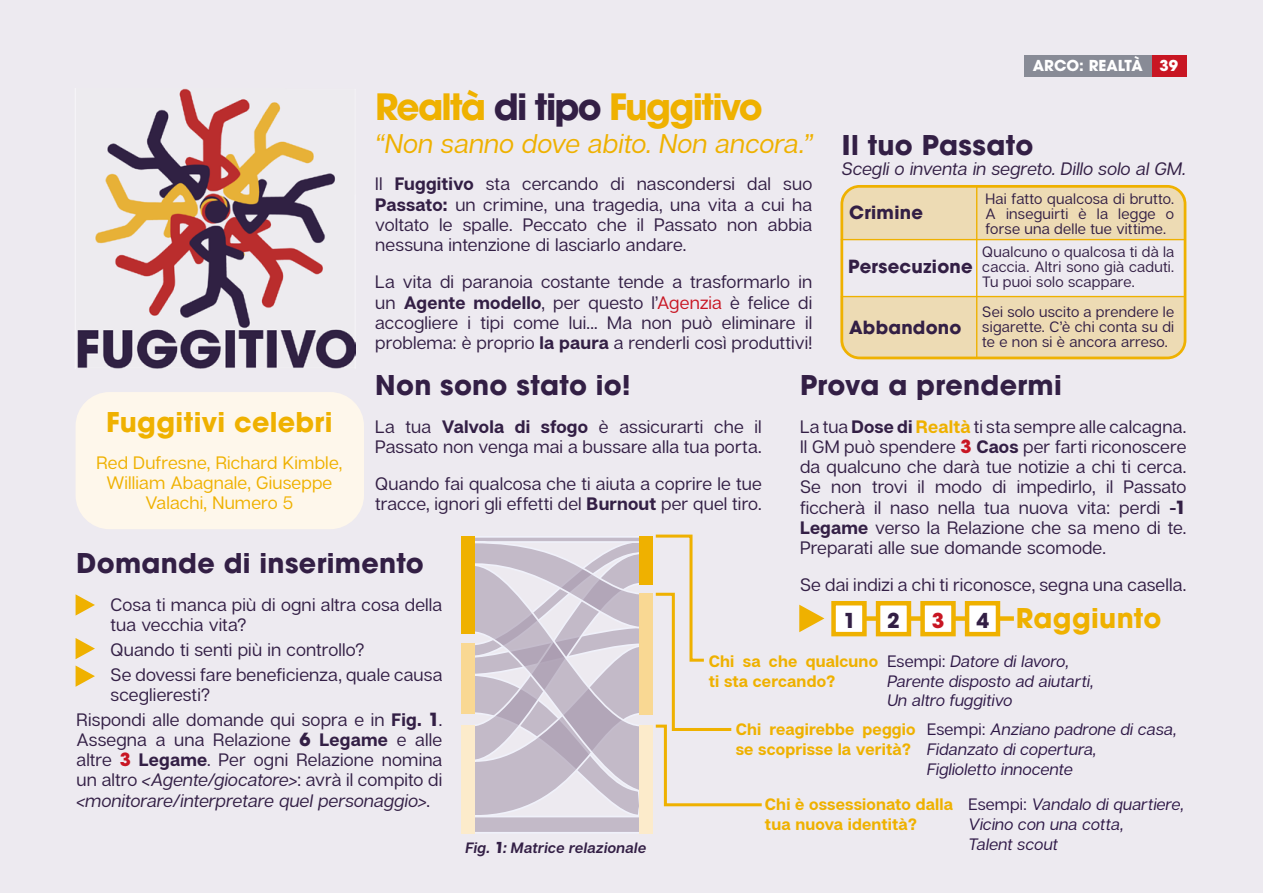
<style>
.page{position:relative;width:1263px;height:893px;background:#edeaf0}
.page>*{position:absolute;margin:0;border:0;box-sizing:border-box;transform-origin:0 0}
.Sub-Subheading{font:700 36px "ITC Avant Garde Pro";letter-spacing:-.05em;color:#efb100}
.Main_Body{font:700 27px "ITC Avant Garde Pro";letter-spacing:.01em;color:#331f45}
.Main_Body-2{font:italic 27px "Articulat CF";letter-spacing:.005em;color:#efb100}
.Box{font:700 27px "ITC Avant Garde Pro";letter-spacing:.015em;color:#efb100}
.Main_Body-3{font:700 27px "ITC Avant Garde Pro";letter-spacing:.01em;color:#efb100}
.Main_Body-4{font:700 20.4px "ITC Avant Garde Pro";color:#331f45}
.Main_Body-5{font:700 20.4px "ITC Avant Garde Pro";color:#c81623}
.Main_Body-6{font:18px/20.2px "Articulat CF";letter-spacing:.01em;color:#331f45;text-align:justify}
.Box-2{font:18px/20.2px "Articulat CF";letter-spacing:.01em;color:#efb100;text-align:center}
.Main_Body-7{font:italic 18px "Articulat CF";letter-spacing:.01em;color:#331f45}
.Main_Body-8{font:700 18px "ITC Avant Garde Pro";letter-spacing:.015em;color:#331f45}
.t1{font:italic 16.5px/19.8px "Articulat CF";letter-spacing:.01em;color:#2e1846}
.t2{font:700 16.5px/19.8px "Articulat CF";letter-spacing:.01em;color:#efb100}
.Main_Body-9{font:15px/15px "Articulat CF";letter-spacing:.015em;color:#331f45;text-align:justify}
.Main_Body-10{font:italic 600 15px "Articulat CF";letter-spacing:.015em;color:#331f45}
.t3{font:700 15px "ITC Avant Garde Pro";color:#fff}
.s1{color:#331f45}
.s2{font-weight:700}
.s3{color:#c81623}
.s4{font-weight:700;color:#efb100}
.s5{font-family:"ITC Avant Garde Pro";font-weight:700;color:#c81623}
.s6{font-family:"ITC Avant Garde Pro";font-weight:700}
.s7{font-style:italic}
.s8{font-style:normal}
.s9{font-family:"ITC Avant Garde Pro";font-weight:700;font-style:normal}
</style>
<div class="page">
<div style="left:1151px;top:55px;width:35px;height:22px;background:#c81623"></div>
<div style="left:1024px;top:55px;width:127px;height:22px;background:#888b96"></div>
<img style="left:75px;top:88px;width:280px;height:281px">
<div style="left:844px;top:186px;width:342px;height:53px;background:#eddbb4"></div>
<div style="left:840px;top:297px;width:345px;height:62px;background:#eddbb4"></div>
<hr style="left:841px;top:239px;width:344px;height:1px;background:#efb100">
<hr style="left:841px;top:296px;width:344px;height:1px;background:#efb100">
<div style="left:840px;top:185px;width:346px;height:174px;border:3px solid #efb100;border-radius:18px"></div>
<hr style="left:976px;top:187px;width:1px;height:171px;background:#efb100">
<div style="left:76px;top:392px;width:288px;height:137px;background:#fef7eb;border-radius:34px"></div>
<svg style="left:799px;top:605px;width:25px;height:27px"></svg>
<div style="left:831px;top:601px;width:36px;height:35px;background:#fff;border:4px solid #efb100"></div>
<div style="left:865px;top:616px;width:149px;height:5px;background:#efb100"></div>
<div style="left:920px;top:601px;width:36px;height:35px;background:#fff;border:4px solid #efb100"></div>
<div style="left:876px;top:601px;width:35px;height:35px;background:#fff;border:4px solid #efb100"></div>
<div style="left:965px;top:601px;width:35px;height:35px;background:#fff;border:4px solid #efb100"></div>
<svg style="left:76px;top:594px;width:19px;height:22px"></svg>
<svg style="left:76px;top:638px;width:19px;height:21px"></svg>
<svg style="left:76px;top:665px;width:19px;height:22px"></svg>
<svg style="left:464px;top:584px;width:182px;height:250px"></svg>
<svg style="left:465px;top:536px;width:180px;height:257px"></svg>
<div style="left:460px;top:536px;width:14px;height:97px;background:#efb100"></div>
<div style="left:460px;top:644px;width:14px;height:70px;background:#f9d893"></div>
<div style="left:460px;top:725px;width:14px;height:109px;background:#fcebcb"></div>
<div style="left:639px;top:536px;width:14px;height:48px;background:#efb100"></div>
<div style="left:639px;top:593px;width:14px;height:121px;background:#f9d893"></div>
<div style="left:639px;top:725px;width:14px;height:109px;background:#fcebcb"></div>
<svg style="left:655px;top:534px;width:107px;height:273px"></svg>
<p class="Sub-Subheading" style="left:375px;top:83px;width:389px">Realtà <span class="s1">di tipo</span> Fuggitivo</p>
<p class="Main_Body-2" style="left:375px;top:128px;width:439px">“Non sanno dove abito. Non ancora.”</p>
<p class="Main_Body-6" style="left:375px;top:174px;width:438px">Il <span class="s2">Fuggitivo</span> sta cercando di nascondersi dal suo <span class="s2">Passato:</span> un crimine, una tragedia, una vita a cui ha voltato le spalle. Peccato che il Passato non abbia nessuna intenzione di lasciarlo andare.</p>
<p class="Main_Body-6" style="left:375px;top:272px;width:438px">La vita di paranoia costante tende a trasformarlo in un <span class="s2">Agente modello</span>, per questo l’<span class="s3">Agenzia</span> è felice di accogliere i tipi come lui... Ma non può eliminare il problema: è proprio <span class="s2">la paura</span> a renderli così produttivi!</p>
<p class="t3" style="left:1033px;top:56px;width:147px">ARCo: Realtà 39</p>
<p class="Main_Body" style="left:842px;top:127px;width:193px">Il tuo Passato</p>
<p class="Main_Body-7" style="left:842px;top:158px;width:345px">Scegli o inventa in segreto. Dillo solo al GM.</p>
<p class="Main_Body-8" style="left:849px;top:201px;width:75px">Crimine</p>
<p class="Main_Body-9" style="left:985px;top:192px;width:190px">Hai fatto qualcosa di brutto.<br>A inseguirti è la legge o forse una delle tue vittime.</p>
<p class="Main_Body-9" style="left:982px;top:245px;width:193px">Qualcuno o qualcosa ti dà la caccia. Altri sono già caduti.<br>Tu puoi solo scappare.</p>
<p class="Main_Body-9" style="left:982px;top:305px;width:193px">Sei solo uscito a prendere le sigarette. C’è chi conta su di te e non si è ancora arreso.</p>
<p class="Main_Body-8" style="left:848px;top:255px;width:126px">Persecuzione</p>
<p class="Main_Body-8" style="left:849px;top:315px;width:114px">Abbandono</p>
<p class="Main_Body" style="left:375px;top:367px;width:257px">Non sono stato io!</p>
<p class="Main_Body-6" style="left:375px;top:417px;width:388px">La tua <span class="s2">Valvola di sfogo</span> è assicurarti che il<br>Passato non venga mai a bussare alla tua porta.</p>
<p class="Main_Body-6" style="left:375px;top:474px;width:388px">Quando fai qualcosa che ti aiuta a coprire le tue tracce, ignori gli effetti del <span class="s2">Burnout</span> per quel tiro.</p>
<p class="Main_Body" style="left:800px;top:367px;width:263px">Prova a prendermi</p>
<p class="Main_Body-6" style="left:800px;top:417px;width:388px">La tua <span class="s2">Dose di</span> <span class="s4">Realtà</span> ti sta sempre alle calcagna.<br>Il GM può spendere <span class="s5">3</span> <span class="s2">Caos</span> per farti riconoscere da qualcuno che darà tue notizie a chi ti cerca.<br>Se non trovi il modo di impedirlo, il Passato ficcherà il naso nella tua nuova vita: perdi <span class="s2">-</span><span class="s6">1<br></span><span class="s2">Legame</span> verso la Relazione che sa meno di te.<br>Preparati alle sue domande scomode.</p>
<p class="Main_Body-6" style="left:800px;top:575px;width:388px">Se dai indizi a chi ti riconosce, segna una casella.</p>
<p class="Main_Body-4" style="left:843px;top:606px;width:14px">1</p>
<p class="Main_Body-4" style="left:887px;top:606px;width:14px">2</p>
<p class="Main_Body-5" style="left:932px;top:606px;width:14px">3</p>
<p class="Main_Body-4" style="left:976px;top:606px;width:14px">4</p>
<p class="Main_Body-3" style="left:1016px;top:600px;width:147px">Raggiunto</p>
<p class="Box" style="left:106px;top:404px;width:228px">Fuggitivi celebri</p>
<p class="Box-2" style="left:96px;top:453px;width:248px">Red Dufresne, Richard Kimble,<br>William Abagnale, Giuseppe<br>Valachi, Numero 5</p>
<p class="Main_Body" style="left:77px;top:545px;width:349px">Domande di inserimento</p>
<p class="Main_Body-6" style="left:111px;top:595px;width:333px">Cosa ti manca più di ogni altra cosa della tua vecchia vita?</p>
<p class="Main_Body-6" style="left:111px;top:640px;width:255px">Quando ti senti più in controllo?</p>
<p class="Main_Body-6" style="left:111px;top:665px;width:333px">Se dovessi fare beneficienza, quale causa sceglieresti?</p>
<p class="Main_Body-6" style="left:77px;top:710px;width:367px">Rispondi alle domande qui sopra e in <span class="s2">Fig.</span> <span class="s6">1</span>.<br>Assegna a una Relazione <span class="s6">6</span> <span class="s2">Legame</span> e alle altre <span class="s5">3</span> <span class="s2">Legame</span>. Per ogni Relazione nomina un altro <span class="s7">&lt;Agente/giocatore&gt;</span>: avrà il compito di <span class="s7">&lt;monitorare/interpretare quel personaggio&gt;</span>.</p>
<p class="t2" style="left:709px;top:652px;width:171px">Chi sa che qualcuno ti sta cercando?</p>
<p class="t1" style="left:887px;top:652px;width:183px"><span class="s8">Esempi:</span> Datore di lavoro,</p>
<p class="t1" style="left:887px;top:671px;width:208px">Parente disposto ad aiutarti,</p>
<p class="t1" style="left:887px;top:691px;width:127px">Un altro fuggitivo</p>
<p class="t2" style="left:736px;top:720px;width:181px">Chi reagirebbe peggio se scoprisse la verità?</p>
<p class="t1" style="left:927px;top:720px;width:251px"><span class="s8">Esempi:</span> Anziano padrone di casa,<br>Fidanzato di copertura,<br>Figlioletto innocente</p>
<p class="t2" style="left:765px;top:795px;width:190px">Chi è ossessionato dalla tua nuova identità?</p>
<p class="t1" style="left:968px;top:795px;width:217px"><span class="s8">Esempi:</span> Vandalo di quartiere,<br>Vicino con una cotta,</p>
<p class="Main_Body-10" style="left:465px;top:838px;width:42px">Fig. <span class="s9">1</span></p>
<p class="t1" style="left:968px;top:835px;width:91px">Talent scout</p>
<p class="Main_Body-10" style="left:503px;top:838px;width:145px">: Matrice relazionale</p>
</div>
